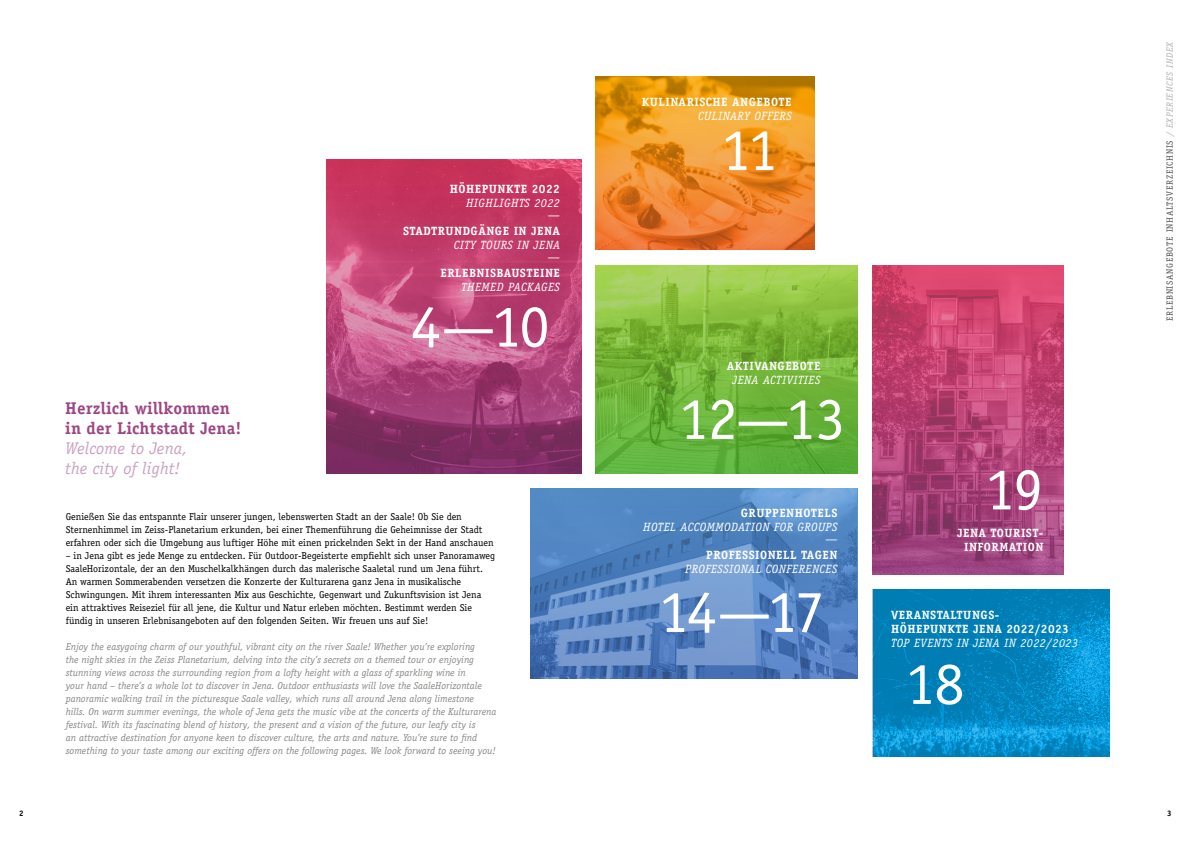
<style>
.page{position:relative;width:1191px;height:842px;background:#fff}
.page>*{position:absolute;margin:0;border:0;box-sizing:border-box;transform-origin:0 0}
.t1{font:60px "Officina Serif";letter-spacing:-.03em;color:#fff}
.t2{font:700 17px/20px "Officina Serif";letter-spacing:.01em;color:#9c4784}
.t3{font:italic 17px/20px "Officina Serif";letter-spacing:.01em;color:#c9a2c2}
.t4{font:700 12px/14px "Officina Serif";letter-spacing:.04em;color:#fff;text-align:center}
.t5{font:italic 12px/12px "Officina Serif";letter-spacing:.04em;color:#fff;text-align:right}
.t6{font:italic 10px/13px "Officina Serif";color:#878786}
.t7{font:10px/13px "Officina Serif";color:#000}
.t8{font:9px "Officina Serif";letter-spacing:.08em;color:#565656}
.t9{font:700 8px "Officina Serif";color:#000}
.s1{font-style:italic;color:#b1b2b3}
</style>
<div class="page">
<img style="left:595px;top:265px;width:262px;height:208px">
<img style="left:327px;top:160px;width:254px;height:313px">
<img style="left:530px;top:488px;width:326px;height:190px">
<img style="left:872px;top:589px;width:237px;height:168px">
<img style="left:872px;top:265px;width:191px;height:309px">
<img style="left:595px;top:77px;width:219px;height:173px">
<p class="t4" style="left:450px;top:182px;width:112px">HÖHEPUNKTE 2022</p>
<p class="t5" style="left:466px;top:197px;width:95px">HIGHLIGHTS 2022 —</p>
<p class="t4" style="left:403px;top:224px;width:158px">STADTRUNDGÄNGE IN JENA</p>
<p class="t5" style="left:454px;top:239px;width:108px">CITY TOURS IN JENA —</p>
<p class="t4" style="left:440px;top:266px;width:121px">ERLEBNISBAUSTEINE</p>
<p class="t5" style="left:461px;top:281px;width:100px">THEMED PACKAGES</p>
<h2 class="t2" style="left:65px;top:397px;width:178px">Herzlich willkommen in der Lichtstadt Jena!</h2>
<h2 class="t3" style="left:65px;top:438px;width:124px">Welcome to Jena, the city of light!</h2>
<h1 class="t1" style="left:411px;top:291px;width:140px">4—10</h1>
<p class="t7" style="left:66px;top:510px;width:429px">Genießen Sie das entspannte Flair unserer jungen, lebenswerten Stadt an der Saale! Ob Sie den<br>Sternenhimmel im Zeiss-Planetarium erkunden, bei einer Themenführung die Geheimnisse der Stadt erfahren oder sich die Umgebung aus luftiger Höhe mit einen prickelnden Sekt in der Hand anschauen</p>
<p class="t7" style="left:66px;top:549px;width:431px">– in Jena gibt es jede Menge zu entdecken. Für Outdoor-Begeisterte empfiehlt sich unser Panoramaweg SaaleHorizontale, der an den Muschelkalkhängen durch das malerische Saaletal rund um Jena führt.<br>An warmen Sommerabenden versetzen die Konzerte der Kulturarena ganz Jena in musikalische Schwingungen. Mit ihrem interessanten Mix aus Geschichte, Gegenwart und Zukunftsvision ist Jena ein attraktives Reiseziel für all jene, die Kultur und Natur erleben möchten. Bestimmt werden Sie fündig in unseren Erlebnisangeboten auf den folgenden Seiten. Wir freuen uns auf Sie!</p>
<p class="t6" style="left:66px;top:640px;width:432px">Enjoy the easygoing charm of our youthful, vibrant city on the river Saale! Whether you’re exploring<br>the night skies in the Zeiss Planetarium, delving into the city’s secrets on a themed tour or enjoying stunning views across the surrounding region from a lofty height with a glass of sparkling wine in<br>your hand – there’s a whole lot to discover in Jena. Outdoor enthusiasts will love the SaaleHorizontale panoramic walking trail in the picturesque Saale valley, which runs all around Jena along limestone<br>hills. On warm summer evenings, the whole of Jena gets the music vibe at the concerts of the Kulturarena festival. With its fascinating blend of history, the present and a vision of the future, our leafy city is<br>an attractive destination for anyone keen to discover culture, the arts and nature. You’re sure to find something to your taste among our exciting offers on the following pages. We look forward to seeing you!</p>
<p class="t4" style="left:642px;top:95px;width:151px">KULINARISCHE ANGEBOTE</p>
<p class="t5" style="left:698px;top:110px;width:95px">CULINARY OFFERS</p>
<h1 class="t1" style="left:721px;top:115px;width:58px">11</h1>
<p class="t4" style="left:727px;top:359px;width:95px">AKTIVANGEBOTE</p>
<p class="t5" style="left:732px;top:374px;width:90px">JENA ACTIVITIES</p>
<h1 class="t1" style="left:678px;top:384px;width:168px">12—13</h1>
<p class="t4" style="left:740px;top:506px;width:98px">GRUPPENHOTELS</p>
<p class="t5" style="left:643px;top:521px;width:196px">HOTEL ACCOMMODATION FOR GROUPS —</p>
<p class="t4" style="left:706px;top:548px;width:133px">PROFESSIONELL TAGEN</p>
<p class="t5" style="left:685px;top:563px;width:154px">PROFESSIONAL CONFERENCES</p>
<h1 class="t1" style="left:658px;top:576px;width:167px">14—17</h1>
<h1 class="t1" style="left:985px;top:454px;width:60px">19</h1>
<p class="t4" style="left:957px;top:526px;width:88px">JENA TOURIST-<br>INFORMATION</p>
<p class="t4" style="left:891px;top:608px;width:179px;text-align:left">VERANSTALTUNGS-<br>HÖHEPUNKTE JENA 2022/2023</p>
<p class="t5" style="left:891px;top:637px;width:188px">TOP EVENTS IN JENA IN 2022/2023</p>
<h1 class="t1" style="left:905px;top:648px;width:61px">18</h1>
<p class="t8" style="left:1164px;top:321px;width:281px;rotate:-90deg">ERLEBNISANGEBOTE INHALTSVERZEICHNIS <span class="s1">/ EXPERIENCES INDEX</span></p>
<p class="t9" style="left:19px;top:809px;width:6px">2</p>
<p class="t9" style="left:1167px;top:809px;width:6px">3</p>
</div>
